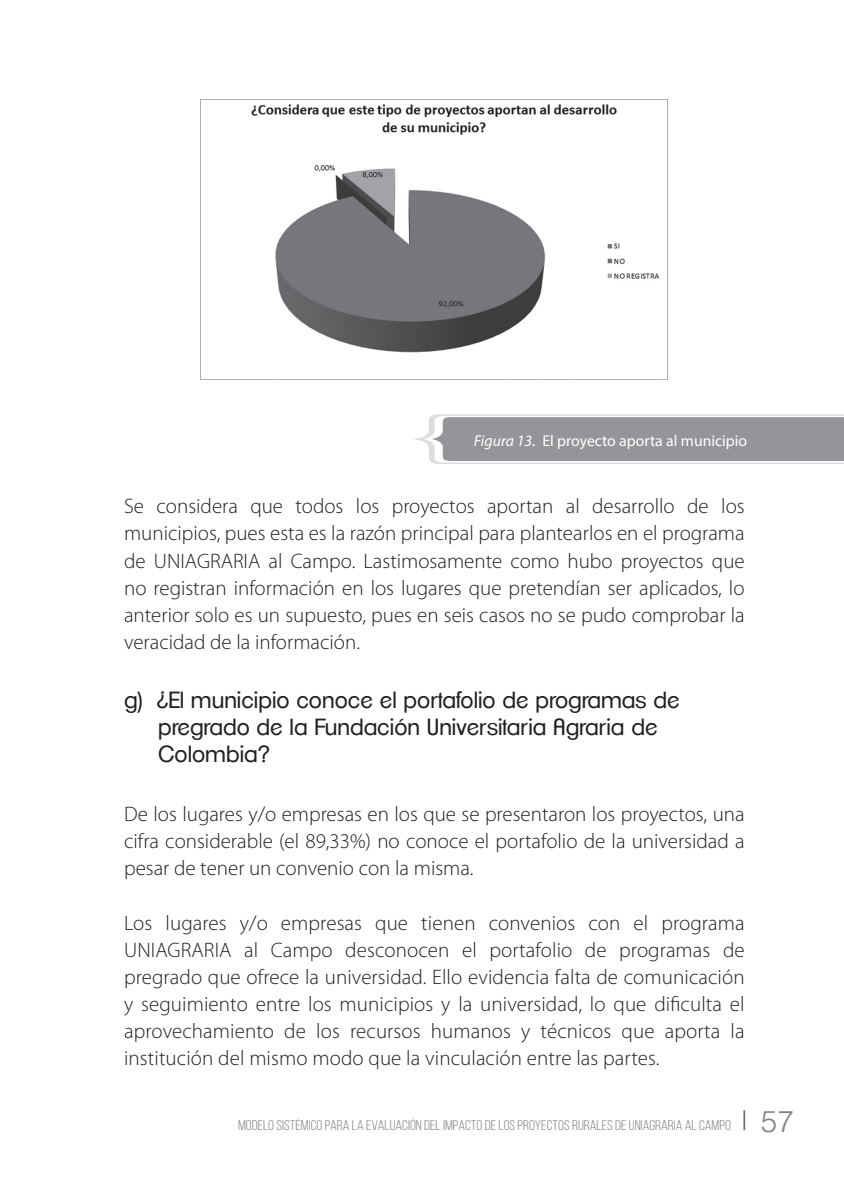
<style>
.page{position:relative;width:844px;height:1191px;background:#fff}
.page>*{position:absolute;margin:0;border:0;box-sizing:border-box;transform-origin:0 0}
.t1{font:22.75px/27.3px "Clemente P Dag";color:#231f20}
.t2{font:300 21px/27.1px "Myriad Pro";color:#231f20;text-align:justify}
.t3{font:15.75px "Myriad Pro";color:#fff}
.t4{font:14px "Bebas Neue";color:#808285;scale:1.1 1}
.s1{font-style:italic}
.s2{font-family:"Helvetica LT Std";font-weight:300;font-size:29.75px}
</style>
<div class="page">
<hr style="left:743px;top:1110px;width:2px;height:20px;background:#6c6d70">
<img style="left:201px;top:99px;width:466px;height:254px">
<svg style="left:413px;top:414px;width:430px;height:50px;background:#a4a6a8"></svg>
<p class="t3" style="left:473px;top:431px;width:275px"><span class="s1">Figura 13.</span> El proyecto aporta al municipio</p>
<p class="t2" style="left:124px;top:493px;width:622px">Se considera que todos los proyectos aportan al desarrollo de los municipios, pues esta es la razón principal para plantearlos en el programa de UNIAGRARIA al Campo. Lastimosamente como hubo proyectos que no registran información en los lugares que pretendían ser aplicados, lo anterior solo es un supuesto, pues en seis casos no se pudo comprobar la veracidad de la información.</p>
<p class="t1" style="left:158px;top:686px;width:523px;text-indent:-34px">g) ¿El municipio conoce el portafolio de programas de pregrado de la Fundación Universitaria Agraria de<br>Colombia?</p>
<p class="t2" style="left:124px;top:800px;width:622px">De los lugares y/o empresas en los que se presentaron los proyectos, una cifra considerable (el 89,33%) no conoce el portafolio de la universidad a pesar de tener un convenio con la misma.</p>
<p class="t2" style="left:124px;top:909px;width:622px">Los lugares y/o empresas que tienen convenios con el programa UNIAGRARIA al Campo desconocen el portafolio de programas de pregrado que ofrece la universidad. Ello evidencia falta de comunicación y seguimiento entre los municipios y la universidad, lo que dificulta el aprovechamiento de los recursos humanos y técnicos que aporta la institución del mismo modo que la vinculación entre las partes.</p>
<p class="t4" style="left:238px;top:1117px;width:506px">MODELO SISTÉMICO PARA LA EVALUACIÓN DEL IMPACTO DE LOS PROYECTOS RURALES DE UNIAGRARIA AL CAMPO <span class="s2">57</span></p>
</div>
